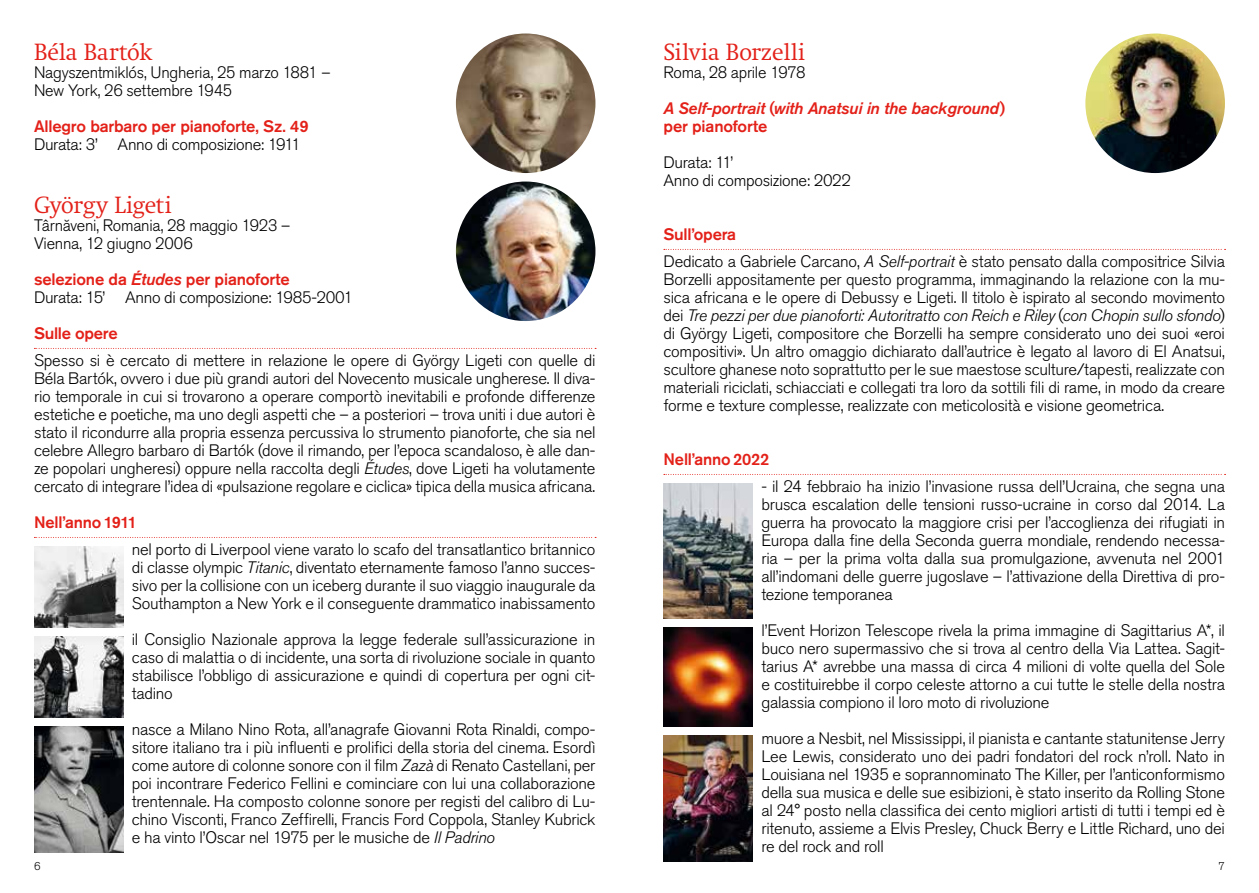
<style>
.page{position:relative;width:1259px;height:893px;background:#fff}
.page>*{position:absolute;margin:0;border:0;box-sizing:border-box;transform-origin:0 0}
.t1{font:300 24px "Swift Neue LT Pro";letter-spacing:-.005em;color:#e32119}
.t2{font:300 16.5px/18px "Akzidenz Grotesk Pro";letter-spacing:-.015em;color:#000;text-align:justify}
.t3{font:500 16.5px "Akzidenz Grotesk Pro";letter-spacing:-.015em;color:#e32119}
.t4{font:italic 500 16.5px/36px "Akzidenz Grotesk Pro";letter-spacing:-.015em;color:#e32119}
.t5{font:300 11.25px "Akzidenz Grotesk Pro";color:#000}
.s1{font-weight:500;color:#e32119}
.s2{font-weight:500;font-style:italic;color:#e32119}
.s3{font-style:italic}
.s4{font-weight:300;font-style:normal;color:#000}
.s5{font-style:normal}
</style>
<div class="page">
<svg style="left:664px;top:249px;width:561px;height:1px"></svg>
<svg style="left:664px;top:474px;width:561px;height:1px"></svg>
<svg style="left:34px;top:348px;width:562px;height:1px"></svg>
<svg style="left:34px;top:537px;width:562px;height:1px"></svg>
<img style="left:663px;top:483px;width:90px;height:135px">
<img style="left:34px;top:546px;width:89px;height:81px">
<img style="left:663px;top:627px;width:90px;height:99px">
<img style="left:34px;top:636px;width:89px;height:81px">
<img style="left:663px;top:735px;width:90px;height:126px">
<img style="left:34px;top:726px;width:89px;height:126px">
<img style="left:1085px;top:34px;width:140px;height:139px;border-radius:70px">
<img style="left:456px;top:34px;width:139px;height:139px;border-radius:70px">
<img style="left:456px;top:182px;width:139px;height:139px;border-radius:70px">
<h1 class="t1" style="left:34px;top:38px;width:120px">Béla Bartók</h1>
<p class="t2" style="left:34px;top:63px;width:298px">Nagyszentmiklós, Ungheria, 25 marzo 1881 –<br>New York, 26 settembre 1945</p>
<p class="t3" style="left:34px;top:116px;width:276px">Allegro barbaro per pianoforte, Sz. 49</p>
<p class="t2" style="left:34px;top:135px;width:268px">Durata: 3’ Anno di composizione: 1911</p>
<h1 class="t1" style="left:34px;top:191px;width:139px">György Ligeti</h1>
<p class="t2" style="left:34px;top:216px;width:258px">Târnăveni, Romania, 28 maggio 1923 –<br>Vienna, 12 giugno 2006</p>
<p class="t2" style="left:34px;top:270px;width:321px"><span class="s1">selezione da</span> <span class="s2">Études</span> <span class="s1">per pianoforte<br></span>Durata: 15’ Anno di composizione: 1985-2001</p>
<p class="t3" style="left:34px;top:323px;width:85px">Sulle opere</p>
<p class="t2" style="left:34px;top:351px;width:563px">Spesso si è cercato di mettere in relazione le opere di György Ligeti con quelle di Béla Bartók, ovvero i due più grandi autori del Novecento musicale ungherese. Il diva&shy;rio temporale in cui si trovarono a operare comportò inevitabili e profonde differenze estetiche e poetiche, ma uno degli aspetti che – a posteriori – trova uniti i due autori è stato il ricondurre alla propria essenza percussiva lo strumento pianoforte, che sia nel celebre Allegro barbaro di Bartók (dove il rimando, per l’epoca scandaloso, è alle dan&shy;ze popolari ungheresi) oppure nella raccolta degli <span class="s3">Études</span>, dove Ligeti ha volutamente cercato di integrare l’idea di «pulsazione regolare e ciclica» tipica della musica africana.</p>
<p class="t3" style="left:34px;top:512px;width:105px">Nell’anno 1911</p>
<p class="t2" style="left:132px;top:540px;width:465px">nel porto di Liverpool viene varato lo scafo del transatlantico britannico di classe olympic <span class="s3">Titanic</span>, diventato eternamente famoso l’anno succes&shy;sivo per la collisione con un iceberg durante il suo viaggio inaugurale da Southampton a New York e il conseguente drammatico inabissamento</p>
<p class="t2" style="left:132px;top:630px;width:465px">il Consiglio Nazionale approva la legge federale sull’assicurazione in caso di malattia o di incidente, una sorta di rivoluzione sociale in quanto stabilisce l’obbligo di assicurazione e quindi di copertura per ogni cit&shy;tadino</p>
<p class="t2" style="left:132px;top:720px;width:465px">nasce a Milano Nino Rota, all’anagrafe Giovanni Rota Rinaldi, compo&shy;sitore italiano tra i più influenti e prolifici della storia del cinema. Esordì come autore di colonne sonore con il film <span class="s3">Zazà</span> di Renato Castellani, per poi incontrare Federico Fellini e cominciare con lui una collaborazione trentennale. Ha composto colonne sonore per registi del calibro di Lu&shy;chino Visconti, Franco Zeffirelli, Francis Ford Coppola, Stanley Kubrick e ha vinto l’Oscar nel 1975 per le musiche de <span class="s3">Il Padrino</span></p>
<h1 class="t1" style="left:663px;top:38px;width:143px">Silvia Borzelli</h1>
<p class="t4" style="left:663px;top:54px;width:343px"><span class="s4">Roma, 28 aprile 1978<br></span>A Self-portrait <span class="s5">(</span>with Anatsui in the background<span class="s5">)</span></p>
<p class="t3" style="left:663px;top:116px;width:105px">per pianoforte</p>
<p class="t2" style="left:663px;top:153px;width:189px">Durata: 11’<br>Anno di composizione: 2022</p>
<p class="t2" style="left:663px;top:221px;width:563px;line-height:27px"><span class="s1">Sull’opera<br></span>Dedicato a Gabriele Carcano, <span class="s3">A Self-portrait</span> è stato pensato dalla compositrice Silvia</p>
<p class="t2" style="left:663px;top:270px;width:563px">Borzelli appositamente per questo programma, immaginando la relazione con la mu&shy;sica africana e le opere di Debussy e Ligeti. Il titolo è ispirato al secondo movimento dei <span class="s3">Tre pezzi per due pianoforti: Autoritratto con Reich e Riley</span> (<span class="s3">con Chopin sullo sfondo</span>) di György Ligeti, compositore che Borzelli ha sempre considerato uno dei suoi «eroi compositivi». Un altro omaggio dichiarato dall’autrice è legato al lavoro di El Anatsui, scultore ghanese noto soprattutto per le sue maestose sculture/tapesti, realizzate con materiali riciclati, schiacciati e collegati tra loro da sottili fili di rame, in modo da creare forme e texture complesse, realizzate con meticolosità e visione geometrica.</p>
<p class="t3" style="left:663px;top:449px;width:107px">Nell’anno 2022</p>
<p class="t2" style="left:761px;top:477px;width:465px">- il 24 febbraio ha inizio l’invasione russa dell’Ucraina, che segna una brusca escalation delle tensioni russo-ucraine in corso dal 2014. La guerra ha provocato la maggiore crisi per l’accoglienza dei rifugiati in Europa dalla fine della Seconda guerra mondiale, rendendo necessa&shy;ria – per la prima volta dalla sua promulgazione, avvenuta nel 2001 all’indomani delle guerre jugoslave – l’attivazione della Direttiva di pro&shy;tezione temporanea</p>
<p class="t2" style="left:761px;top:621px;width:465px">l’Event Horizon Telescope rivela la prima immagine di Sagittarius A*, il buco nero supermassivo che si trova al centro della Via Lattea. Sagit&shy;tarius A* avrebbe una massa di circa 4 milioni di volte quella del Sole e costituirebbe il corpo celeste attorno a cui tutte le stelle della nostra galassia compiono il loro moto di rivoluzione</p>
<p class="t2" style="left:761px;top:729px;width:465px">muore a Nesbit, nel Mississippi, il pianista e cantante statunitense Jerry Lee Lewis, considerato uno dei padri fondatori del rock n’roll. Nato in Louisiana nel 1935 e soprannominato The Killer, per l’anticonformismo della sua musica e delle sue esibizioni, è stato inserito da Rolling Stone al 24° posto nella classifica dei cento migliori artisti di tutti i tempi ed è ritenuto, assieme a Elvis Presley, Chuck Berry e Little Richard, uno dei re del rock and roll</p>
<p class="t5" style="left:34px;top:859px;width:8px">6</p>
<p class="t5" style="left:1218px;top:859px;width:8px">7</p>
</div>
